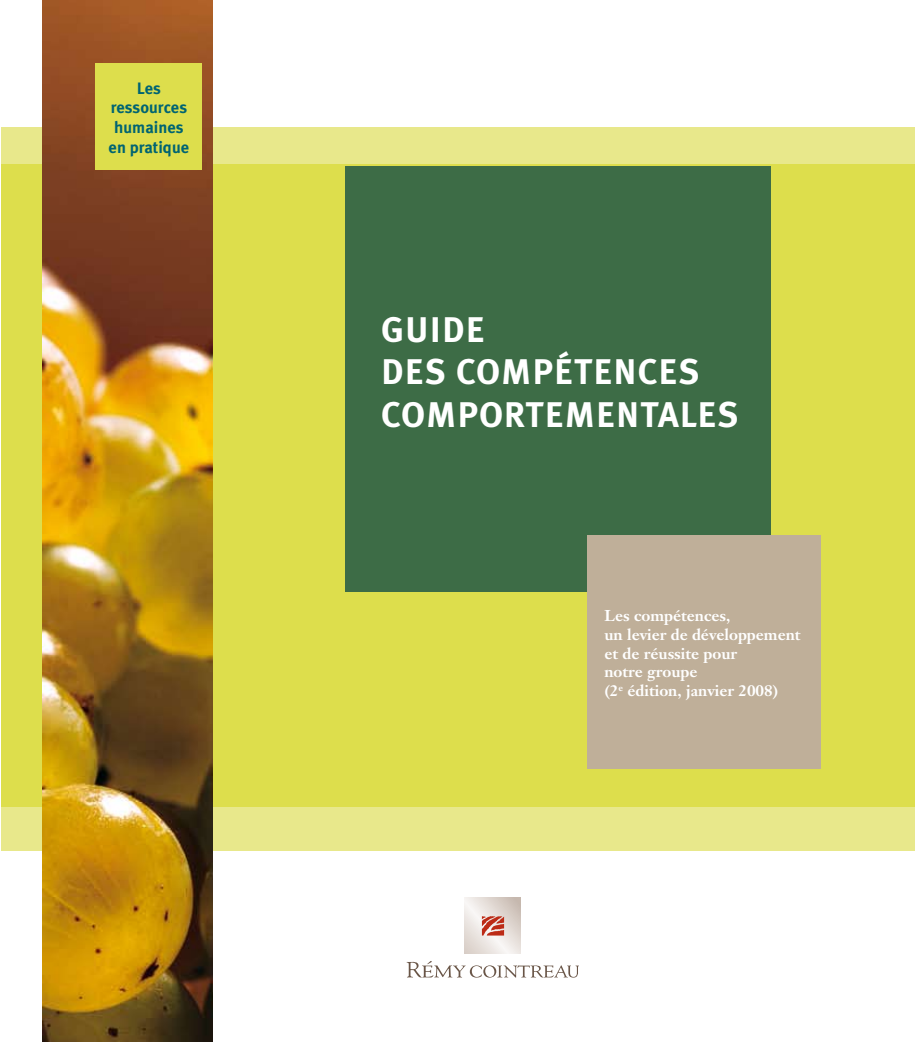
<style>
.page{position:relative;width:915px;height:1042px;background:#fff}
.page>*{position:absolute;margin:0;border:0;box-sizing:border-box;transform-origin:0 0}
.t1{font:700 35.7px/42.8px "Meta Plus";letter-spacing:.03em;color:#fff}
.t2{font:700 16.5px/19.8px "Meta Plus";color:#006472;text-align:center}
.t3{font:700 15.45px/18.6px "Janson Text";color:#fff}
</style>
<div class="page">
<div style="left:1px;top:128px;width:913px;height:50px;background:#e8e88b"></div>
<div style="left:1px;top:800px;width:913px;height:50px;background:#e8e88b"></div>
<div style="left:1px;top:165px;width:913px;height:642px;background:#ddde4c"></div>
<img style="left:43px;top:0;width:169px;height:1042px">
<div style="left:96px;top:64px;width:106px;height:106px;background:#ddde4c"></div>
<svg style="left:464px;top:897px;width:56px;height:56px"></svg>
<svg style="left:406px;top:961px;width:172px;height:16px"></svg>
<svg style="left:481px;top:916px;width:23px;height:19px"></svg>
<div style="left:344px;top:166px;width:426px;height:425px;background:#3d6c46"></div>
<div style="left:586px;top:536px;width:233px;height:233px;background:#bfaf99"></div>
<p class="t2" style="left:109px;top:78px;width:82px">Les ressources humaines en pratique</p>
<h1 class="t1" style="left:381px;top:308px;width:359px">GUIDE<br>DES COMPÉTENCES<br>COMPORTEMENTALES</h1>
<p class="t3" style="left:604px;top:606px;width:198px">Les compétences,<br>un levier de développement et de réussite pour<br>notre groupe<br>(2<sup>e</sup> édition, janvier 2008)</p>
</div>
